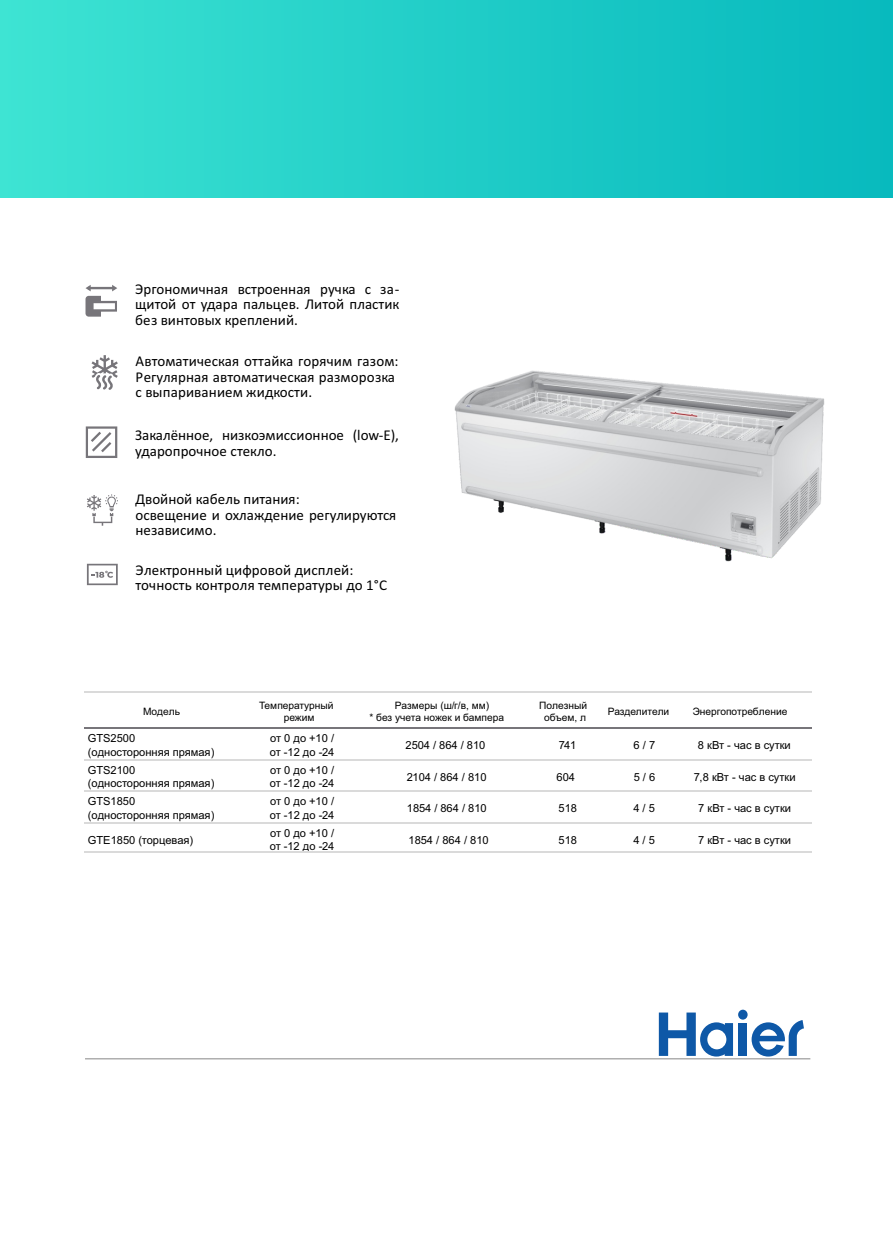
<style>
.page{position:relative;width:893px;height:1233px;background:#fff}
.page>*{position:absolute;margin:0;border:0;box-sizing:border-box;transform-origin:0 0}
.t1{font:15px/15.3px "Calibri";color:#000}
.t2{font:11.1px/13.4px "Arial";color:#000}
.t3{font:10.2px/12.1px "Arial";color:#000;text-align:center}
</style>
<div class="page">
<hr style="left:85px;top:1058px;width:725px;height:1px;background:#878787">
<div style="left:738px;top:1010px;width:9px;height:10px;background:#0e58a7;border-radius:50%"></div>
<svg style="left:658px;top:1013px;width:75px;height:44px"></svg>
<svg style="left:751px;top:1020px;width:53px;height:37px"></svg>
<div style="left:738px;top:1023px;width:9px;height:33px;background:#0e58a7"></div>
<img style="left:454px;top:370px;width:370px;height:192px">
<hr style="left:84px;top:691px;width:728px;height:1px;background:#dadada">
<hr style="left:84px;top:759px;width:728px;height:1px;background:#dadada">
<hr style="left:84px;top:790px;width:728px;height:2px;background:#dadada">
<hr style="left:84px;top:822px;width:728px;height:1px;background:#dadada">
<hr style="left:84px;top:852px;width:728px;height:1px;background:#dadada">
<hr style="left:84px;top:727px;width:728px;height:2px;background:#77757a">
<svg style="left:86px;top:426px;width:31px;height:32px"></svg>
<svg style="left:85px;top:285px;width:32px;height:32px"></svg>
<svg style="left:87px;top:564px;width:31px;height:21px"></svg>
<svg style="left:91px;top:355px;width:27px;height:35px"></svg>
<svg style="left:87px;top:494px;width:31px;height:32px"></svg>
<div style="left:0;top:0;width:892px;height:198px;background:linear-gradient(to right,#3de3d3,#06b9bd)"></div>
<p class="t1" style="left:135px;top:283px;width:266px;text-align:justify">Эргономичная встроенная ручка с за&shy;щитой от удара пальцев. Литой пластик без винтовых креплений.</p>
<p class="t1" style="left:136px;top:355px;width:264px">Автоматическая оттайка горячим газом:<br>Регулярная автоматическая разморозка с выпариванием жидкости.</p>
<p class="t1" style="left:135px;top:429px;width:265px">Закалённое, низкоэмиссионное (low-E), ударопрочное стекло.</p>
<p class="t1" style="left:135px;top:493px;width:262px">Двойной кабель питания:<br>освещение и охлаждение регулируются независимо.</p>
<p class="t1" style="left:136px;top:563px;width:253px">Электронный цифровой дисплей: точность контроля температуры до 1°C</p>
<p class="t3" style="left:143px;top:706px;width:38px">Модель</p>
<p class="t3" style="left:259px;top:700px;width:76px">Температурный режим</p>
<p class="t3" style="left:369px;top:700px;width:136px;text-align:left;text-indent:25px">Размеры (ш/г/в, мм)<br>* без учета ножек и бампера</p>
<p class="t3" style="left:539px;top:700px;width:49px">Полезный объем, л</p>
<p class="t3" style="left:607px;top:706px;width:63px">Разделители</p>
<p class="t3" style="left:692px;top:706px;width:96px">Энергопотребление</p>
<p class="t2" style="left:88px;top:733px;width:128px">GTS2500 (односторонняя прямая)</p>
<p class="t2" style="left:270px;top:733px;width:66px">от 0 до +10 / от -12 до -24</p>
<p class="t2" style="left:405px;top:740px;width:81px">2504 / 864 / 810</p>
<p class="t2" style="left:559px;top:740px;width:19px">741</p>
<p class="t2" style="left:633px;top:740px;width:23px">6 / 7</p>
<p class="t2" style="left:698px;top:740px;width:94px">8 кВт - час в сутки</p>
<p class="t2" style="left:88px;top:764px;width:128px">GTS2100 (односторонняя прямая)</p>
<p class="t2" style="left:270px;top:764px;width:66px">от 0 до +10 / от -12 до -24</p>
<p class="t2" style="left:407px;top:771px;width:81px">2104 / 864 / 810</p>
<p class="t2" style="left:556px;top:771px;width:20px">604</p>
<p class="t2" style="left:633px;top:771px;width:23px">5 / 6</p>
<p class="t2" style="left:694px;top:771px;width:103px">7,8 кВт - час в сутки</p>
<p class="t2" style="left:88px;top:796px;width:128px">GTS1850 (односторонняя прямая)</p>
<p class="t2" style="left:270px;top:796px;width:66px">от 0 до +10 / от -12 до -24</p>
<p class="t2" style="left:407px;top:803px;width:81px">1854 / 864 / 810</p>
<p class="t2" style="left:558px;top:803px;width:20px">518</p>
<p class="t2" style="left:633px;top:803px;width:23px">4 / 5</p>
<p class="t2" style="left:698px;top:803px;width:94px">7 кВт - час в сутки</p>
<p class="t2" style="left:88px;top:834px;width:107px">GTE1850 (торцевая)</p>
<p class="t2" style="left:270px;top:827px;width:66px">от 0 до +10 / от -12 до -24</p>
<p class="t2" style="left:408px;top:834px;width:82px">1854 / 864 / 810</p>
<p class="t2" style="left:558px;top:834px;width:20px">518</p>
<p class="t2" style="left:633px;top:834px;width:23px">4 / 5</p>
<p class="t2" style="left:698px;top:834px;width:94px">7 кВт - час в сутки</p>
</div>
